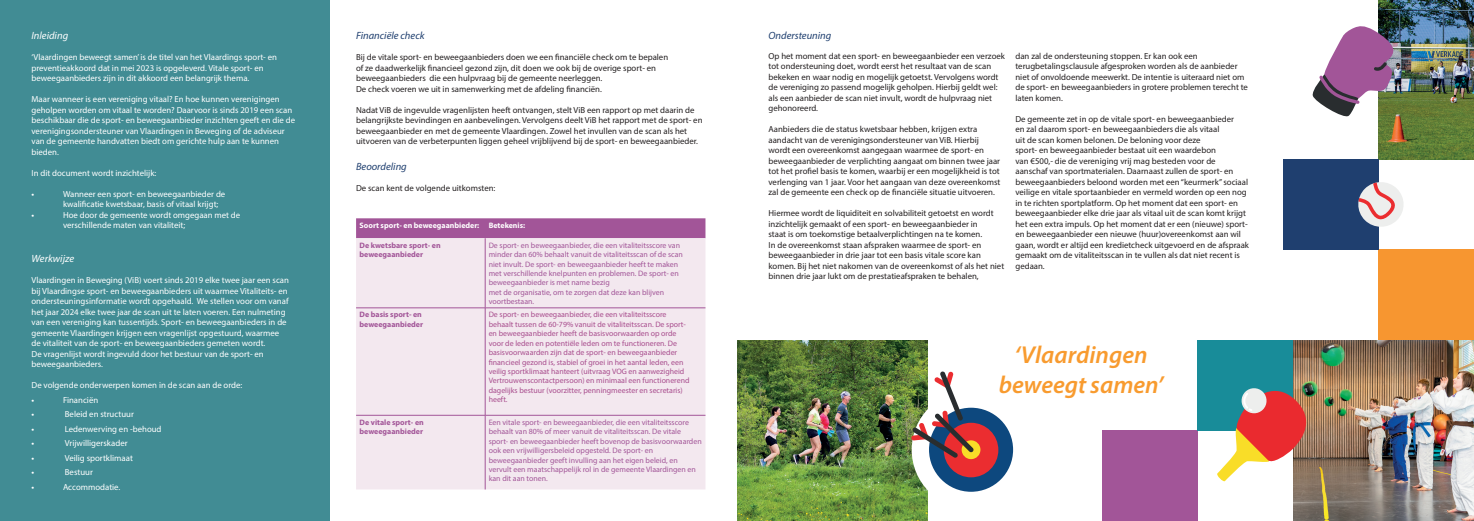
<style>
.page{position:relative;width:1474px;height:521px;background:#fff}
.page>*{position:absolute;margin:0;border:0;box-sizing:border-box;transform-origin:0 0}
.t1{font:italic 600 24.5px "Myriad Pro";color:#f89b2f}
.t2{font:italic 10.5px "Myriad Pro";color:#1f3f6f}
.t3{font:italic 10.5px "Myriad Pro";color:#fff}
.t4{font:8.75px/10.5px "Myriad Pro";color:#231f20}
.t5{font:8.75px/10.5px "Myriad Pro";color:#fff}
.t6{font:600 8.75px "Myriad Pro";color:#fff}
.t7{font:7.88px/9.5px "Myriad Pro";color:#a25598}
.t8{font:7.88px/9.5px "Myriad Pro";color:#a84c8d}
.t9{font:700 7.88px "Myriad Pro";color:#a25598}
.t10{font:700 7.88px "Myriad Pro";color:#fff}
</style>
<div class="page">
<div style="left:0;top:0;width:329px;height:521px;background:#418c94"></div>
<div style="left:356px;top:218px;width:349px;height:20px;background:#a25598"></div>
<div style="left:356px;top:238px;width:349px;height:251px;background:#f3e8ef"></div>
<hr style="left:485px;top:238px;width:1px;height:70px;background:#a25598">
<hr style="left:356px;top:308px;width:129px;height:1px;background:#a25598">
<hr style="left:485px;top:308px;width:220px;height:1px;background:#a25598">
<hr style="left:485px;top:308px;width:1px;height:107px;background:#a25598">
<hr style="left:356px;top:415px;width:129px;height:1px;background:#a25598">
<hr style="left:485px;top:415px;width:220px;height:1px;background:#a25598">
<hr style="left:485px;top:415px;width:1px;height:74px;background:#a25598">
<img style="left:1378px;top:0;width:95px;height:159px">
<img style="left:737px;top:340px;width:190px;height:181px">
<img style="left:1293px;top:340px;width:180px;height:181px">
<div style="left:1102px;top:430px;width:95px;height:91px;background:#a25598"></div>
<div style="left:1378px;top:249px;width:95px;height:91px;background:#f79630"></div>
<div style="left:1197px;top:340px;width:95px;height:91px;background:#188c99"></div>
<div style="left:1283px;top:159px;width:95px;height:91px;background:#1f3f6f"></div>
<svg style="left:1217px;top:383px;width:96px;height:100px"></svg>
<svg style="left:1358px;top:180px;width:45px;height:49px"></svg>
<svg style="left:1312px;top:25px;width:82px;height:94px"></svg>
<div style="left:911px;top:390px;width:119px;height:119px;background:#fff;border-radius:50%"></div>
<div style="left:929px;top:408px;width:84px;height:84px;background:#0d487e;border-radius:50%"></div>
<div style="left:943px;top:423px;width:55px;height:54px;background:#eb2d30;border-radius:50%"></div>
<div style="left:961px;top:440px;width:19px;height:19px;background:#f9dd28;border-radius:50%"></div>
<svg style="left:911px;top:371px;width:62px;height:87px"></svg>
<p class="t3" style="left:32px;top:29px;width:38px">Inleiding</p>
<p class="t5" style="left:32px;top:52px;width:247px">‘Vlaardingen beweegt samen’ is de titel van het Vlaardings sport- en preventieakkoord dat in mei 2023 is opgeleverd. Vitale sport- en beweegaanbieders zijn in dit akkoord een belangrijk thema.</p>
<p class="t5" style="left:32px;top:94px;width:265px">Maar wanneer is een vereniging vitaal? En hoe kunnen verenigingen geholpen worden om vitaal te worden? Daarvoor is sinds 2019 een scan beschikbaar die de sport- en beweegaanbieder inzichten geeft en die de verenigingsondersteuner van Vlaardingen in Beweging of de adviseur van de gemeente handvatten biedt om gerichte hulp aan te kunnen bieden.</p>
<p class="t5" style="left:32px;top:168px;width:126px">In dit document wordt inzichtelijk:</p>
<p class="t6" style="left:32px;top:188px;width:4px">•</p>
<p class="t5" style="left:63px;top:189px;width:164px">Wanneer een sport- en beweegaanbieder de kwalificatie kwetsbaar, basis of vitaal krijgt;</p>
<p class="t6" style="left:32px;top:209px;width:4px">•</p>
<p class="t5" style="left:63px;top:210px;width:179px">Hoe door de gemeente wordt omgegaan met de verschillende maten van vitaliteit;</p>
<p class="t3" style="left:32px;top:252px;width:44px">Werkwijze</p>
<p class="t5" style="left:32px;top:275px;width:259px">Vlaardingen in Beweging (ViB) voert sinds 2019 elke twee jaar een scan bij Vlaardingse sport- en beweegaanbieders uit waarmee Vitaliteits- en ondersteuningsinformatie wordt opgehaald. We stellen voor om vanaf het jaar 2024 elke twee jaar de scan uit te laten voeren. Een nulmeting van een vereniging kan tussentijds. Sport- en beweegaanbieders in de gemeente Vlaardingen krijgen een vragenlijst opgestuurd, waarmee de vitaliteit van de sport- en beweegaanbieders gemeten wordt.<br>De vragenlijst wordt ingevuld door het bestuur van de sport- en beweegaanbieders.</p>
<p class="t5" style="left:32px;top:380px;width:212px">De volgende onderwerpen komen in de scan aan de orde:</p>
<p class="t6" style="left:32px;top:394px;width:4px">•</p>
<p class="t5" style="left:63px;top:394px;width:37px">Financiën</p>
<p class="t6" style="left:32px;top:409px;width:4px">•</p>
<p class="t5" style="left:65px;top:409px;width:71px">Beleid en structuur</p>
<p class="t6" style="left:32px;top:423px;width:4px">•</p>
<p class="t5" style="left:65px;top:423px;width:98px">Ledenwerving en -behoud</p>
<p class="t6" style="left:32px;top:438px;width:4px">•</p>
<p class="t5" style="left:65px;top:438px;width:64px">Vrijwilligerskader</p>
<p class="t6" style="left:32px;top:452px;width:4px">•</p>
<p class="t5" style="left:65px;top:452px;width:70px">Veilig sportklimaat</p>
<p class="t6" style="left:32px;top:467px;width:4px">•</p>
<p class="t5" style="left:65px;top:467px;width:30px">Bestuur</p>
<p class="t6" style="left:32px;top:481px;width:4px">•</p>
<p class="t5" style="left:63px;top:481px;width:59px">Accommodatie.</p>
<p class="t2" style="left:356px;top:29px;width:70px">Financiële check</p>
<p class="t4" style="left:356px;top:52px;width:314px">Bij de vitale sport- en beweegaanbieders doen we een financiële check om te bepalen of ze daadwerkelijk financieel gezond zijn, dit doen we ook bij de overige sport- en beweegaanbieders die een hulpvraag bij de gemeente neerleggen.</p>
<p class="t4" style="left:356px;top:84px;width:247px">De check voeren we uit in samenwerking met de afdeling financiën.</p>
<p class="t4" style="left:356px;top:105px;width:348px">Nadat ViB de ingevulde vragenlijsten heeft ontvangen, stelt ViB een rapport op met daarin de belangrijkste bevindingen en aanbevelingen. Vervolgens deelt ViB het rapport met de sport- en beweegaanbieder en met de gemeente Vlaardingen. Zowel het invullen van de scan als het uitvoeren van de verbeterpunten liggen geheel vrijblijvend bij de sport- en beweegaanbieder.</p>
<p class="t2" style="left:356px;top:160px;width:52px">Beoordeling</p>
<p class="t4" style="left:356px;top:182px;width:141px">De scan kent de volgende uitkomsten:</p>
<p class="t10" style="left:359px;top:220px;width:121px">Soort sport- en beweegaanbieder:</p>
<p class="t10" style="left:488px;top:220px;width:38px">Betekenis:</p>
<p class="t9" style="left:359px;top:240px;width:83px">De kwetsbare sport- en</p>
<p class="t9" style="left:359px;top:249px;width:65px">beweegaanbieder</p>
<p class="t7" style="left:488px;top:240px;width:196px">De sport- en beweegaanbieder, die een vitaliteitsscore van minder dan 60% behaalt vanuit de vitaliteitsscan of de scan niet invult. De sport- en beweegaanbieder heeft te maken met verschillende knelpunten en problemen. De sport- en beweegaanbieder is met name bezig</p>
<p class="t7" style="left:488px;top:287px;width:177px">met de organisatie, om te zorgen dat deze kan blijven voortbestaan.</p>
<p class="t9" style="left:359px;top:309px;width:64px">De basis sport- en</p>
<p class="t9" style="left:359px;top:319px;width:65px">beweegaanbieder</p>
<p class="t8" style="left:488px;top:310px;width:202px">De sport- en beweegaanbieder, die een vitaliteitsscore behaalt tussen de 60-79% vanuit de vitaliteitsscan. De sport&shy;en beweegaanbieder heeft de basisvoorwaarden op orde voor de leden en potentiële leden om te functioneren. De basisvoorwaarden zijn dat de sport- en beweegaanbieder financieel gezond is, stabiel of groei in het aantal leden, een veilig sportklimaat hanteert (uitvraag VOG en aanwezigheid Vertrouwenscontactpersoon) en minimaal een functionerend dagelijks bestuur (voorzitter, penningmeester en secretaris) heeft.</p>
<p class="t9" style="left:359px;top:417px;width:66px">De vitale sport- en</p>
<p class="t9" style="left:359px;top:426px;width:65px">beweegaanbieder</p>
<p class="t7" style="left:488px;top:417px;width:214px">Een vitale sport- en beweegaanbieder, die een vitaliteitsscore behaalt van 80% of meer vanuit de vitaliteitsscan. De vitale sport- en beweegaanbieder heeft bovenop de basisvoorwaarden ook een vrijwilligersbeleid opgesteld. De sport- en beweegaanbieder geeft invulling aan het eigen beleid, en vervult een maatschappelijk rol in de gemeente Vlaardingen en kan dit aan tonen.</p>
<p class="t2" style="left:768px;top:29px;width:64px">Ondersteuning</p>
<p class="t4" style="left:768px;top:50px;width:238px">Op het moment dat een sport- en beweegaanbieder een verzoek tot ondersteuning doet, wordt eerst het resultaat van de scan bekeken en waar nodig en mogelijk getoetst. Vervolgens wordt de vereniging zo passend mogelijk geholpen. Hierbij geldt wel: als een aanbieder de scan niet invult, wordt de hulpvraag niet gehonoreerd.</p>
<p class="t4" style="left:768px;top:124px;width:233px">Aanbieders die de status kwetsbaar hebben, krijgen extra aandacht van de verenigingsondersteuner van ViB. Hierbij wordt een overeenkomst aangegaan waarmee de sport- en beweegaanbieder de verplichting aangaat om binnen twee jaar tot het profiel basis te komen, waarbij er een mogelijkheid is tot verlenging van 1 jaar. Voor het aangaan van deze overeenkomst zal de gemeente een check op de financiële situatie uitvoeren.</p>
<p class="t4" style="left:768px;top:208px;width:237px">Hiermee wordt de liquiditeit en solvabiliteit getoetst en wordt inzichtelijk gemaakt of een sport- en beweegaanbieder in<br>staat is om toekomstige betaalverplichtingen na te komen.<br>In de overeenkomst staan afspraken waarmee de sport- en beweegaanbieder in drie jaar tot een basis vitale score kan komen. Bij het niet nakomen van de overeenkomst of als het niet binnen drie jaar lukt om de prestatieafspraken te behalen,</p>
<p class="t4" style="left:1015px;top:50px;width:234px">dan zal de ondersteuning stoppen. Er kan ook een terugbetalingsclausule afgesproken worden als de aanbieder niet of onvoldoende meewerkt. De intentie is uiteraard niet om de sport- en beweegaanbieders in grotere problemen terecht te laten komen.</p>
<p class="t4" style="left:1015px;top:113px;width:235px">De gemeente zet in op de vitale sport- en beweegaanbieder<br>en zal daarom sport- en beweegaanbieders die als vitaal<br>uit de scan komen belonen. De beloning voor deze<br>sport- en beweegaanbieder bestaat uit een waardebon<br>van €500,- die de vereniging vrij mag besteden voor de aanschaf van sportmaterialen. Daarnaast zullen de sport- en beweegaanbieders beloond worden met een “keurmerk” sociaal veilige en vitale sportaanbieder en vermeld worden op een nog in te richten sportplatform. Op het moment dat een sport- en beweegaanbieder elke drie jaar als vitaal uit de scan komt krijgt het een extra impuls. Op het moment dat er een (nieuwe) sport&shy;en beweegaanbieder een nieuwe (huur)overeenkomst aan wil gaan, wordt er altijd een kredietcheck uitgevoerd en de afspraak gemaakt om de vitaliteitsscan in te vullen als dat niet recent is gedaan.</p>
<p class="t1" style="left:1014px;top:339px;width:134px">‘Vlaardingen</p>
<p class="t1" style="left:998px;top:369px;width:166px">beweegt samen’</p>
</div>
